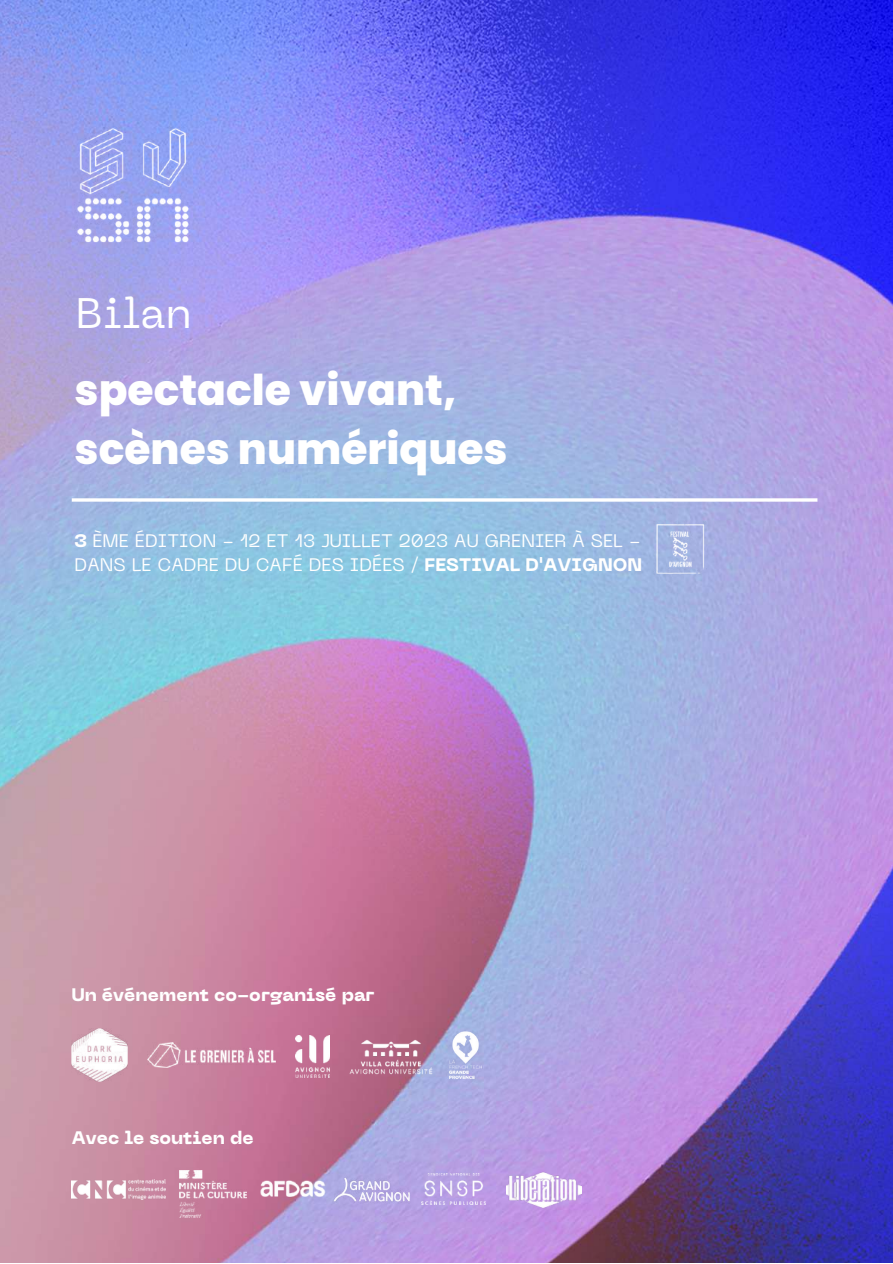
<style>
.page{position:relative;width:893px;height:1264px;background:#fff}
.page>*{position:absolute;margin:0;border:0;box-sizing:border-box;transform-origin:0 0}
.t1{font:800 42.45px/58.5px "Poppins";color:#fff}
.t2{font:42.45px "PP Neue Machina";color:#fff}
.t3{font:18px/24.8px "PP Neue Machina";color:#fff}
.t4{font:800 18px "PP Neue Machina";color:#fff}
.s1{font-weight:800}
</style>
<div class="page">
<img style="left:0;top:0;width:892px;height:1262px">
<hr style="left:72px;top:498px;width:745px;height:3px;background:#fff">
<img style="left:75px;top:127px;width:118px;height:118px">
<img style="left:72px;top:1028px;width:56px;height:53px">
<img style="left:147px;top:1042px;width:129px;height:25px">
<img style="left:349px;top:1035px;width:83px;height:42px">
<img style="left:296px;top:1035px;width:33px;height:42px">
<img style="left:446px;top:1028px;width:38px;height:53px">
<img style="left:179px;top:1170px;width:68px;height:49px">
<img style="left:72px;top:1179px;width:93px;height:19px">
<img style="left:259px;top:1177px;width:66px;height:22px">
<img style="left:329px;top:1173px;width:85px;height:32px">
<img style="left:421px;top:1173px;width:64px;height:31px">
<img style="left:653px;top:521px;width:53px;height:56px">
<img style="left:506px;top:1167px;width:75px;height:42px">
<h1 class="t2" style="left:76px;top:297px;width:117px">Bilan</h1>
<h1 class="t1" style="left:75px;top:361px;width:434px">spectacle vivant, scènes numériques</h1>
<p class="t3" style="left:75px;top:529px;width:569px"><span class="s1">3</span> ÈME ÉDITION - 12 ET 13 JUILLET 2023 AU GRENIER À SEL -<br>DANS LE CADRE DU CAFÉ DES IDÉES / <span class="s1">FESTIVAL D'AVIGNON</span></p>
<p class="t4" style="left:72px;top:987px;width:304px">Un événement co-organisé par</p>
<p class="t4" style="left:72px;top:1131px;width:183px">Avec le soutien de</p>
</div>
